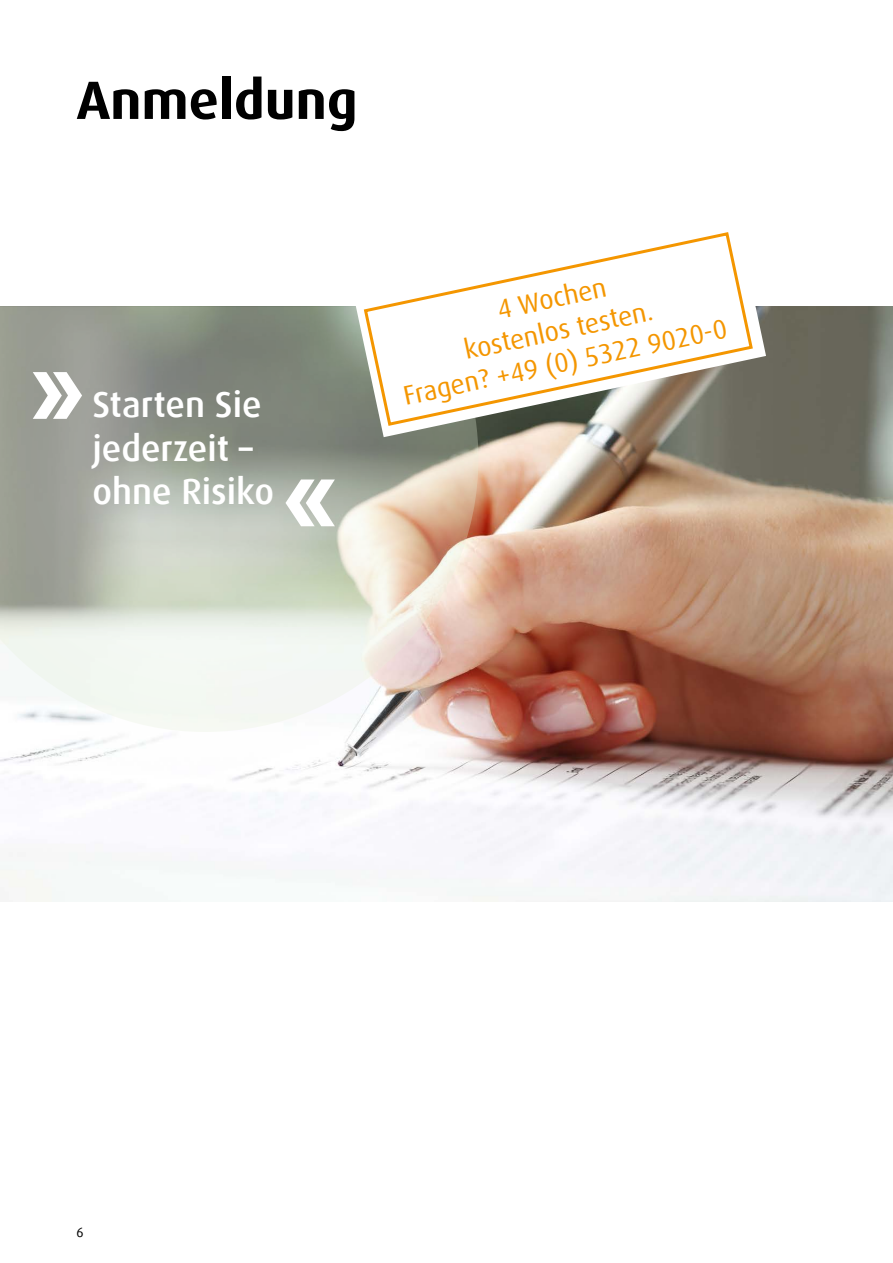
<style>
.page{position:relative;width:893px;height:1263px;background:#fff}
.page>*{position:absolute;margin:0;border:0;box-sizing:border-box;transform-origin:0 0}
.t1{font:700 54px "Dax Offc";color:#000}
.t2{font:500 36px/43.2px "Dax Offc";color:#fff}
.t3{font:27px/32.4px "Dax Offc";color:#f49600;text-align:center}
.t4{font:13.5px "Dax Offc";color:#000}
</style>
<div class="page">
<img style="left:0;top:306px;width:893px;height:595px">
<svg style="left:0;top:306px;width:478px;height:426px"></svg>
<svg style="left:352px;top:306px;width:414px;height:131px;background:#919286"></svg>
<svg style="left:362px;top:232px;width:393px;height:196px"></svg>
<svg style="left:33px;top:372px;width:49px;height:47px"></svg>
<svg style="left:285px;top:479px;width:50px;height:47px"></svg>
<h1 class="t1" style="left:77px;top:66px;width:283px">Anmeldung</h1>
<h2 class="t2" style="left:92px;top:384px;width:183px">Starten Sie jederzeit – ohne Risiko</h2>
<p class="t3" style="left:387px;top:317px;width:331px;rotate:-12deg">4 Wochen<br>kostenlos testen.<br>Fragen? +49 (0) 5322 9020-0</p>
<p class="t4" style="left:77px;top:1224px;width:9px">6</p>
</div>
